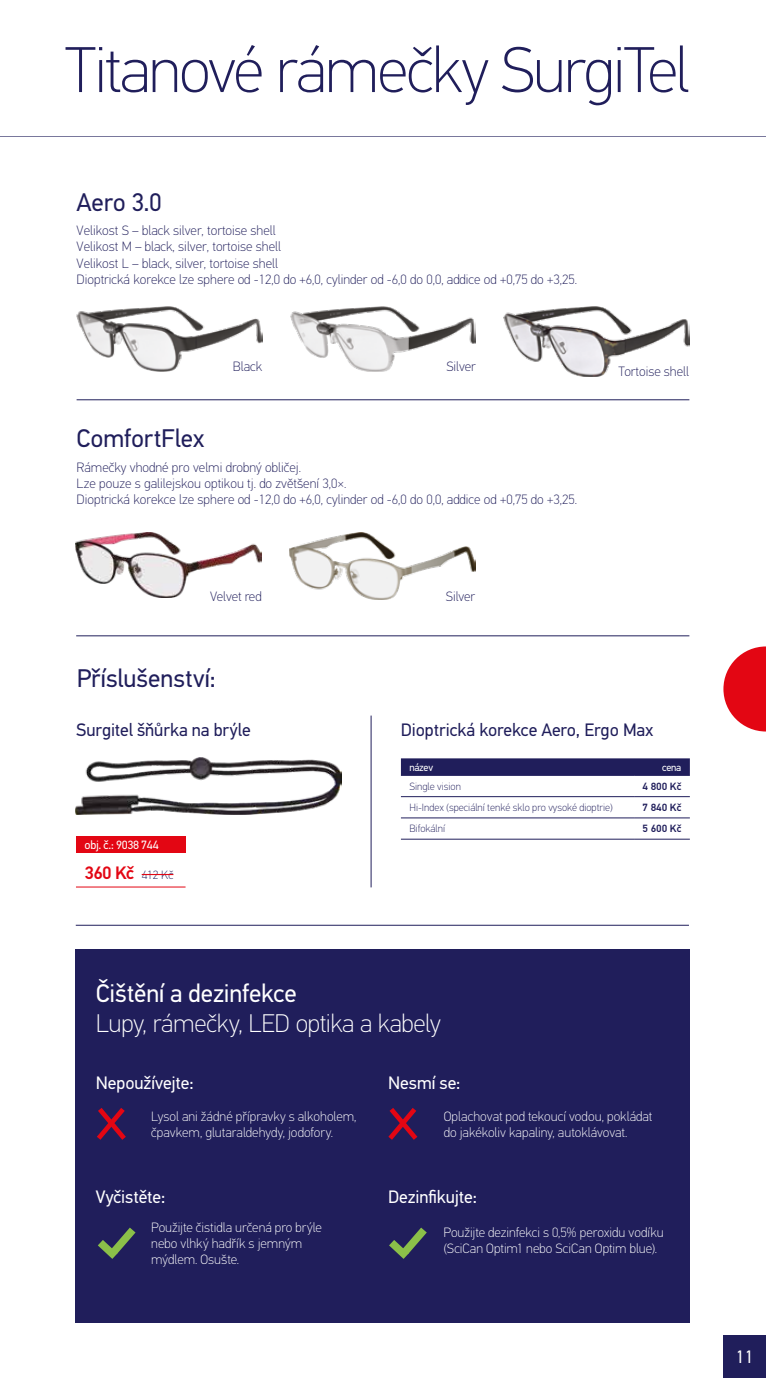
<style>
.page{position:relative;width:766px;height:1378px;background:#fff}
.page>*{position:absolute;margin:0;border:0;box-sizing:border-box;transform-origin:0 0}
.t1{font:100 64.5px "PF Din Text Pro";letter-spacing:-.03em;color:#201e5b}
.t2{font:25.5px "PF Din Text Pro";letter-spacing:-.005em;color:#201e5b}
.t3{font:100 25.5px "PF Din Text Pro";letter-spacing:-.015em;color:#fff}
.t4{font:25.5px "PF Din Text Pro";letter-spacing:-.005em;color:#fff}
.t5{font:18px "PF Din Text Pro";letter-spacing:-.005em;color:#201e5b}
.t6{font:18px "PF Din Text Pro";letter-spacing:-.005em;color:#fff}
.t7{font:500 18px "PF Din Text Pro";color:#e30613}
.t8{font:100 13.5px/16.2px "PF Din Text Pro";color:#201e5b}
.t9{font:100 13.5px/16.2px "PF Din Text Pro";color:#fff}
.t10{font:12px "PF Din Text Pro";letter-spacing:-.025em;color:#fff}
.t11{font:100 10.5px "PF Din Text Pro";color:#201e5b}
.t12{font:500 10.5px "PF Din Text Pro";color:#201e5b}
.t13{font:10.5px "PF Din Text Pro";letter-spacing:-.025em;color:#fff}
.s1{font-weight:100;font-size:12px;color:#201e5b}
</style>
<div class="page">
<svg style="left:723px;top:646px;width:42px;height:85px"></svg>
<div style="left:723px;top:1335px;width:42px;height:43px;background:#201e5b"></div>
<hr style="left:0;top:136px;width:765px;height:1px;background:#201e5b">
<div style="left:76px;top:949px;width:613px;height:373px;background:#201e5b"></div>
<img style="left:77px;top:306px;width:185px;height:65px">
<img style="left:76px;top:532px;width:185px;height:65px">
<img style="left:289px;top:532px;width:186px;height:68px">
<img style="left:290px;top:306px;width:185px;height:65px">
<img style="left:503px;top:306px;width:186px;height:70px">
<hr style="left:77px;top:399px;width:612px;height:1px;background:#201e5b">
<div style="left:76px;top:836px;width:109px;height:17px;background:#e30613"></div>
<hr style="left:76px;top:886px;width:109px;height:1px;background:#e30613">
<hr style="left:142px;top:874px;width:31px;height:1px;background:#e30613">
<img style="left:76px;top:757px;width:265px;height:58px">
<hr style="left:76px;top:635px;width:613px;height:1px;background:#201e5b">
<hr style="left:76px;top:925px;width:612px;height:1px;background:#201e5b">
<hr style="left:371px;top:715px;width:1px;height:172px;background:#201e5b">
<svg style="left:401px;top:758px;width:288px;height:81px"></svg>
<hr style="left:401px;top:775px;width:233px;height:1px;background:#201e5b">
<hr style="left:634px;top:775px;width:55px;height:1px;background:#201e5b">
<hr style="left:401px;top:796px;width:233px;height:1px;background:#201e5b">
<hr style="left:634px;top:796px;width:55px;height:1px;background:#201e5b">
<hr style="left:401px;top:817px;width:233px;height:1px;background:#201e5b">
<hr style="left:634px;top:817px;width:55px;height:1px;background:#201e5b">
<hr style="left:401px;top:839px;width:233px;height:1px;background:#201e5b">
<hr style="left:634px;top:839px;width:55px;height:1px;background:#201e5b">
<svg style="left:97px;top:1108px;width:29px;height:32px"></svg>
<svg style="left:388px;top:1108px;width:30px;height:32px"></svg>
<svg style="left:98px;top:1227px;width:38px;height:32px"></svg>
<svg style="left:389px;top:1227px;width:38px;height:32px"></svg>
<h1 class="t1" style="left:65px;top:33px;width:625px">Titanové rámečky SurgiTel</h1>
<h2 class="t2" style="left:77px;top:187px;width:87px">Aero 3.0</h2>
<p class="t8" style="left:77px;top:223px;width:501px">Velikost S – black silver, tortoise shell<br>Velikost M – black, silver, tortoise shell<br>Velikost L – black, silver, tortoise shell<br>Dioptrická korekce lze sphere od -12,0 do +6,0, cylinder od -6,0 do 0,0, addice od +0,75 do +3,25.</p>
<p class="t8" style="left:233px;top:359px;width:31px">Black</p>
<p class="t8" style="left:446px;top:359px;width:31px">Silver</p>
<p class="t8" style="left:618px;top:364px;width:72px">Tortoise shell</p>
<h2 class="t2" style="left:77px;top:423px;width:129px">ComfortFlex</h2>
<p class="t8" style="left:77px;top:459px;width:501px">Rámečky vhodné pro velmi drobný obličej.<br>Lze pouze s galilejskou optikou tj. do zvětšení 3,0×.<br>Dioptrická korekce lze sphere od -12,0 do +6,0, cylinder od -6,0 do 0,0, addice od +0,75 do +3,25.</p>
<p class="t8" style="left:210px;top:588px;width:53px">Velvet red</p>
<p class="t8" style="left:445px;top:588px;width:31px">Silver</p>
<h2 class="t2" style="left:77px;top:663px;width:141px">Příslušenství:</h2>
<h3 class="t5" style="left:77px;top:719px;width:176px">Surgitel šňůrka na brýle</h3>
<h3 class="t5" style="left:401px;top:719px;width:254px">Dioptrická korekce Aero, Ergo Max</h3>
<p class="t10" style="left:84px;top:838px;width:76px">obj. č.: 9038 744</p>
<h3 class="t7" style="left:84px;top:861px;width:90px">360 Kč <span class="s1">412 Kč</span></h3>
<p class="t13" style="left:409px;top:761px;width:25px">název</p>
<p class="t13" style="left:662px;top:761px;width:21px">cena</p>
<p class="t11" style="left:409px;top:780px;width:53px">Single vision</p>
<p class="t12" style="left:642px;top:780px;width:40px">4 800 Kč</p>
<p class="t11" style="left:409px;top:801px;width:205px">Hi-Index (speciální tenké sklo pro vysoké dioptrie)</p>
<p class="t12" style="left:642px;top:801px;width:40px">7 840 Kč</p>
<p class="t11" style="left:409px;top:823px;width:37px">Bifokální</p>
<p class="t12" style="left:642px;top:822px;width:40px">5 600 Kč</p>
<h2 class="t4" style="left:96px;top:978px;width:202px">Čištění a dezinfekce</h2>
<h2 class="t3" style="left:96px;top:1009px;width:346px">Lupy, rámečky, LED optika a kabely</h2>
<h3 class="t6" style="left:96px;top:1072px;width:99px">Nepoužívejte:</h3>
<h3 class="t6" style="left:388px;top:1072px;width:74px">Nesmí se:</h3>
<p class="t9" style="left:151px;top:1108px;width:207px">Lysol ani žádné přípravky s alkoholem, čpavkem, glutaraldehydy, jodofory.</p>
<p class="t9" style="left:443px;top:1108px;width:210px">Oplachovat pod tekoucí vodou, pokládat do jakékoliv kapaliny, autoklávovat.</p>
<h3 class="t6" style="left:96px;top:1186px;width:71px">Vyčistěte:</h3>
<h3 class="t6" style="left:388px;top:1186px;width:90px">Dezinfikujte:</h3>
<p class="t9" style="left:151px;top:1219px;width:172px">Použijte čistidla určená pro brýle nebo vlhký hadřík s jemným mýdlem. Osušte.</p>
<p class="t9" style="left:443px;top:1224px;width:221px">Použijte dezinfekci s 0,5% peroxidu vodíku (SciCan Optim1 nebo SciCan Optim blue).</p>
<h3 class="t6" style="left:735px;top:1346px;width:19px">11</h3>
</div>
